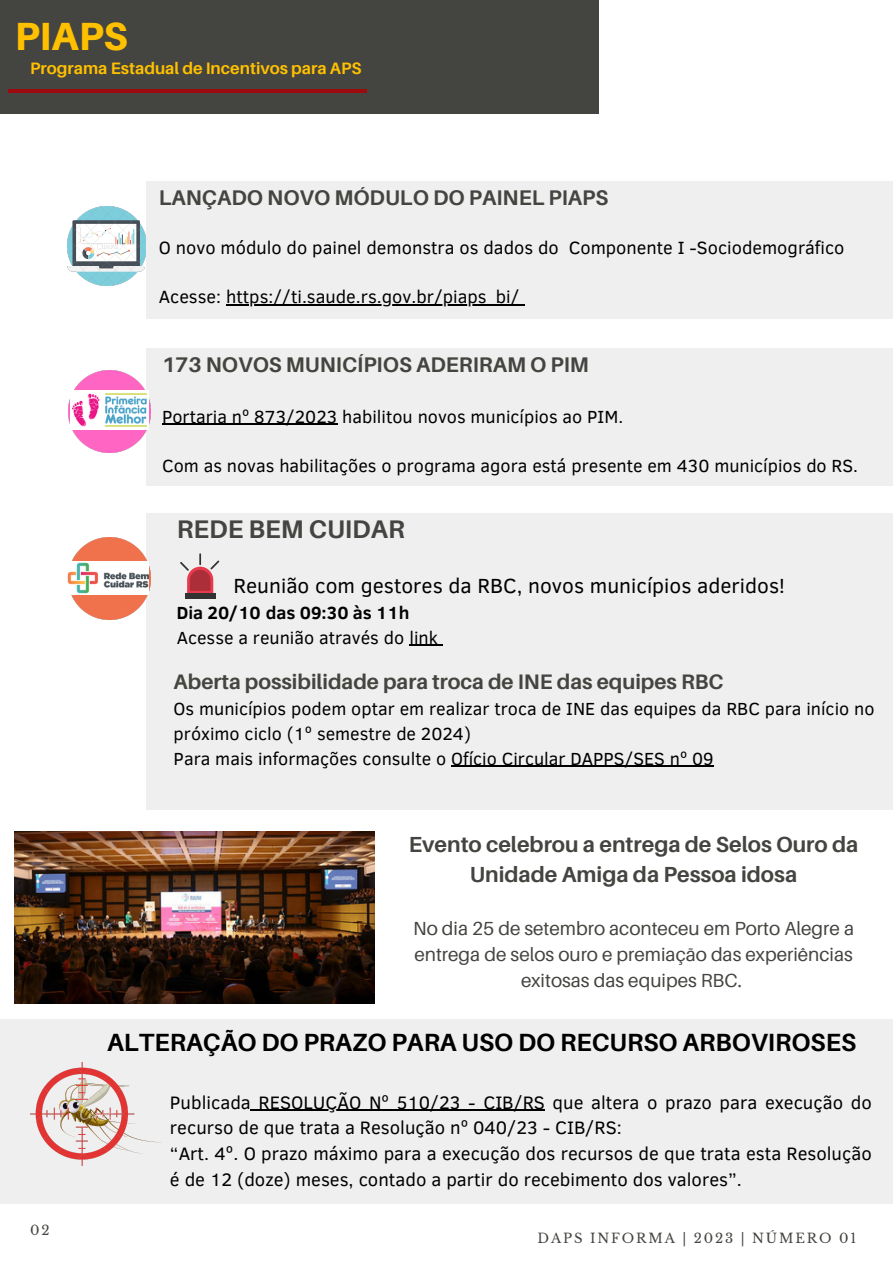
<style>
.page{position:relative;width:893px;height:1264px;background:#fff}
.page>*{position:absolute;margin:0;border:0;box-sizing:border-box;transform-origin:0 0}
.t1{font:800 39.3px "Aileron";color:#ffc000}
.t2{font:700 25.5px "Aileron";color:#444440}
.t3{font:700 24.9px "Aileron";color:#000}
.t4{font:700 21.75px/30.2px "Aileron";color:#444440;text-align:center}
.t5{font:700 21.15px "Aileron";color:#444440}
.t6{font:21px "Clear Sans";color:#000}
.t7{font:700 21px "Aileron";color:#444440}
.t8{font:18.9px/25.8px "Aileron";color:#444440;text-align:center}
.t9{font:18.45px/25.8px "Clear Sans";color:#000}
.t10{font:18.15px "Clear Sans";color:#000}
.t11{font:18px/24.8px "Clear Sans";color:#000}
.t12{font:700 18px "Clear Sans";color:#000}
.t13{font:700 16.5px "Aileron";color:#ffc000}
.t14{font:13.2px "Libre Baskerville";letter-spacing:.14em;color:#444440}
</style>
<div class="page">
<div style="left:146px;top:512px;width:746px;height:297px;background:#efefef"></div>
<img style="left:71px;top:537px;width:80px;height:82px">
<img style="left:67px;top:561px;width:81px;height:34px">
<div style="left:0;top:0;width:598px;height:114px;background:#444440"></div>
<img style="left:67px;top:207px;width:79px;height:78px">
<div style="left:146px;top:349px;width:746px;height:137px;background:#efefef"></div>
<img style="left:69px;top:370px;width:82px;height:82px">
<img style="left:71px;top:390px;width:77px;height:40px">
<div style="left:146px;top:181px;width:746px;height:137px;background:#efefef"></div>
<hr style="left:8px;top:89px;width:359px;height:4px;background:#9d0a0e">
<img style="left:15px;top:831px;width:359px;height:172px">
<svg style="left:409px;top:645px;width:34px;height:1px"></svg>
<div style="left:0;top:1019px;width:892px;height:184px;background:#efefef"></div>
<img style="left:30px;top:1062px;width:131px;height:103px">
<hr style="left:226px;top:304px;width:293px;height:1px;background:#000">
<hr style="left:162px;top:423px;width:175px;height:2px;background:#000">
<hr style="left:451px;top:765px;width:262px;height:2px;background:#000">
<hr style="left:251px;top:1109px;width:294px;height:1px;background:#000">
<div style="left:185px;top:593px;width:30px;height:5px;background:#323232"></div>
<svg style="left:180px;top:553px;width:39px;height:40px"></svg>
<p class="t1" style="left:15px;top:12px;width:114px">PIAPS</p>
<p class="t13" style="left:30px;top:58px;width:333px">Programa Estadual de Incentivos para APS</p>
<p class="t5" style="left:159px;top:185px;width:451px">LANÇADO NOVO MÓDULO DO PAINEL PIAPS</p>
<p class="t10" style="left:159px;top:234px;width:687px">O novo módulo do painel demonstra os dados do Componente I -Sociodemográfico</p>
<p class="t10" style="left:159px;top:284px;width:362px">Acesse: https://ti.saude.rs.gov.br/piaps_bi/</p>
<p class="t5" style="left:162px;top:351px;width:428px">173 NOVOS MUNICÍPIOS ADERIRAM O PIM</p>
<p class="t11" style="left:162px;top:403px;width:462px">Portaria nº 873/2023 habilitou novos municípios ao PIM.</p>
<p class="t11" style="left:162px;top:452px;width:697px">Com as novas habilitações o programa agora está presente em 430 municípios do RS.</p>
<p class="t2" style="left:177px;top:513px;width:229px">REDE BEM CUIDAR</p>
<p class="t6" style="left:233px;top:570px;width:552px">Reunião com gestores da RBC, novos municípios aderidos!</p>
<p class="t12" style="left:177px;top:599px;width:234px">Dia 20/10 das 09:30 às 11h</p>
<p class="t11" style="left:177px;top:624px;width:262px">Acesse a reunião através do link</p>
<p class="t7" style="left:174px;top:669px;width:551px">Aberta possibilidade para troca de INE das equipes RBC</p>
<p class="t11" style="left:174px;top:695px;width:702px">Os municípios podem optar em realizar troca de INE das equipes da RBC para início no próximo ciclo (1º semestre de 2024)</p>
<p class="t11" style="left:174px;top:745px;width:541px">Para mais informações consulte o Ofício Circular DAPPS/SES nº 09</p>
<p class="t4" style="left:409px;top:828px;width:451px">Evento celebrou a entrega de Selos Ouro da<br>Unidade Amiga da Pessoa idosa</p>
<p class="t8" style="left:413px;top:915px;width:442px">No dia 25 de setembro aconteceu em Porto Alegre a entrega de selos ouro e premiação das experiências exitosas das equipes RBC.</p>
<p class="t3" style="left:107px;top:1026px;width:750px">ALTERAÇÃO DO PRAZO PARA USO DO RECURSO ARBOVIROSES</p>
<p class="t9" style="left:170px;top:1088px;width:703px">Publicada RESOLUÇÃO Nº 510/23 - CIB/RS que altera o prazo para execução do recurso de que trata a Resolução nº 040/23 - CIB/RS:</p>
<p class="t9" style="left:170px;top:1139px;width:703px">“Art. 4º. O prazo máximo para a execução dos recursos de que trata esta Resolução é de 12 (doze) meses, contado a partir do recebimento dos valores”.</p>
<p class="t14" style="left:30px;top:1222px;width:21px">02</p>
<p class="t14" style="left:537px;top:1230px;width:320px">DAPS INFORMA | 2023 | NÚMERO 01</p>
</div>
